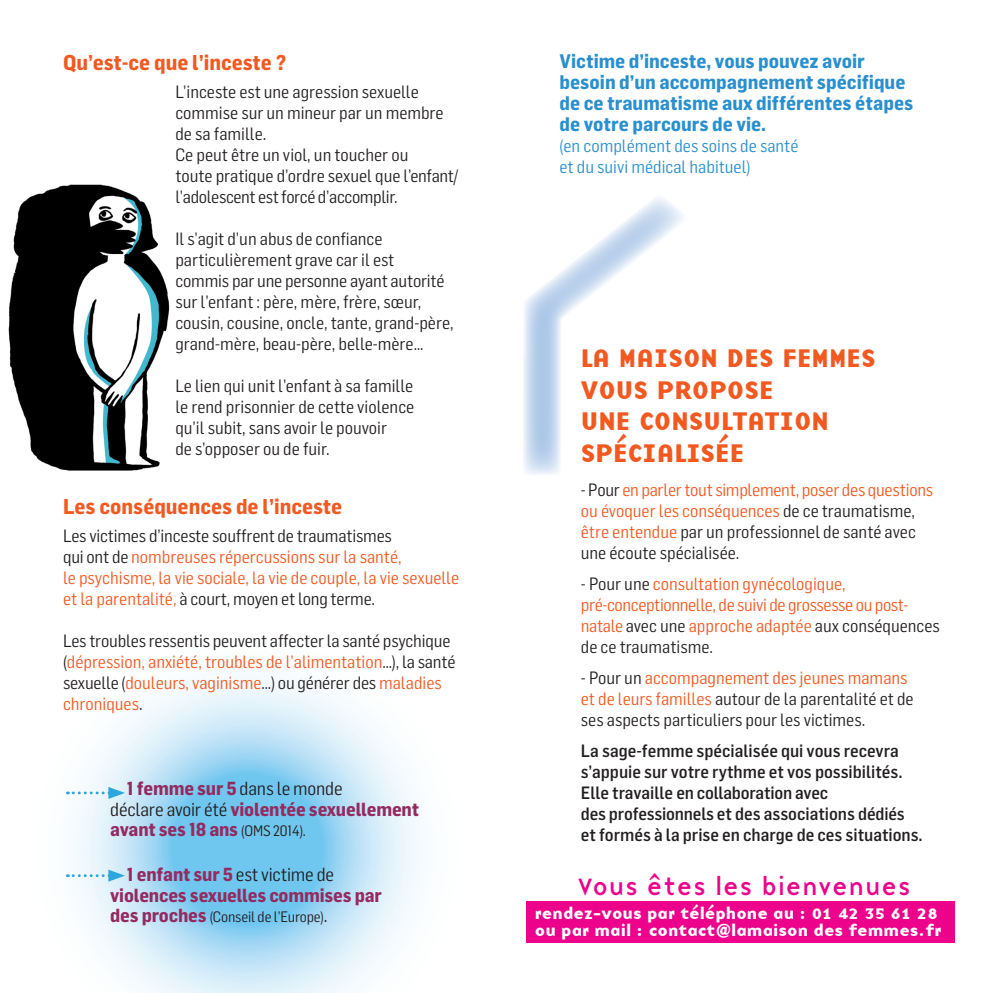
<style>
.page{position:relative;width:993px;height:993px;background:#fff}
.page>*{position:absolute;margin:0;border:0;box-sizing:border-box;transform-origin:0 0}
.t1{font:700 26.25px/31.5px "Base Nine";color:#f15921}
.t2{font:24.5px "Base Nine";color:#ed028c}
.t3{font:700 21px "Flama Semicondensed";color:#f15921}
.t4{font:700 19.25px "Flama Semicondensed";color:#298fce}
.t5{font:700 18.55px/20.5px "Flama Semicondensed";letter-spacing:-.01em;color:#932b60}
.t6{font:17.5px/21px "Flama Semicondensed";color:#231f20}
.t7{font:17.5px/21px "Flama Semicondensed";color:#f15921}
.t8{font:500 17.5px/21px "Flama Semicondensed";color:#231f20}
.t9{font:17.5px "Flama Semicondensed";color:#298fce}
.t10{font:700 15.75px "Base Nine";color:#fff}
.t11{font:14.88px "Flama Semicondensed";letter-spacing:-.01em;color:#231f20}
.s1{color:#f15921}
.s2{color:#231f20}
.s3{font-weight:400;color:#231f20}
.s4{font-weight:400;font-size:14.88px;color:#231f20}
.s5{font-weight:700;font-size:18.55px;color:#932b60}
.s6{font-size:18.55px}
</style>
<div class="page">
<div style="left:526px;top:900px;width:428px;height:42px;background:#ed028c"></div>
<img style="left:8px;top:184px;width:162px;height:287px">
<svg style="left:66px;top:678px;width:353px;height:314px"></svg>
<svg style="left:67px;top:786px;width:58px;height:12px"></svg>
<svg style="left:67px;top:869px;width:58px;height:12px"></svg>
<svg style="left:523px;top:197px;width:160px;height:277px"></svg>
<p class="t3" style="left:63px;top:48px;width:225px">Qu’est-ce que l’inceste ?</p>
<p class="t6" style="left:175px;top:80px;width:245px">L’inceste est une agression sexuelle</p>
<p class="t6" style="left:175px;top:101px;width:270px">commise sur un mineur par un membre</p>
<p class="t6" style="left:175px;top:122px;width:92px">de sa famille.</p>
<p class="t6" style="left:175px;top:143px;width:285px">Ce peut être un viol, un toucher ou<br>toute pratique d’ordre sexuel que l’enfant/ l’adolescent est forcé d’accomplir.</p>
<p class="t6" style="left:175px;top:227px;width:208px">Il s’agit d’un abus de confiance</p>
<p class="t6" style="left:175px;top:248px;width:220px">particulièrement grave car il est</p>
<p class="t6" style="left:175px;top:269px;width:270px">commis par une personne ayant autorité</p>
<p class="t6" style="left:175px;top:290px;width:280px">sur l’enfant : père, mère, frère, sœur, cousin, cousine, oncle, tante, grand-père, grand-mère, beau-père, belle-mère…</p>
<p class="t6" style="left:175px;top:374px;width:239px">Le lien qui unit l’enfant à sa famille</p>
<p class="t6" style="left:175px;top:395px;width:240px">le rend prisonnier de cette violence</p>
<p class="t6" style="left:175px;top:416px;width:213px">qu’il subit, sans avoir le pouvoir de s’opposer ou de fuir.</p>
<p class="t3" style="left:63px;top:492px;width:280px">Les conséquences de l’inceste</p>
<p class="t6" style="left:63px;top:524px;width:340px">Les victimes d’inceste souffrent de traumatismes qui ont de <span class="s1">nombreuses répercussions sur la santé,</span></p>
<p class="t7" style="left:63px;top:566px;width:397px">le psychisme, la vie sociale, la vie de couple, la vie sexuelle et la parentalité, <span class="s2">à court, moyen et long terme.</span></p>
<p class="t6" style="left:63px;top:629px;width:394px">Les troubles ressentis peuvent affecter la santé psychique (<span class="s1">dépression, anxiété, troubles de l’alimentation</span>…), la santé sexuelle (<span class="s1">douleurs, vaginisme</span>…) ou générer des <span class="s1">maladies chroniques</span>.</p>
<p class="t5" style="left:110px;top:777px;width:310px;text-indent:17px">1 femme sur 5 <span class="s3">dans le monde<br>déclare avoir été</span> violentée sexuellement avant ses 18 ans <span class="s4">(OMS 2014).</span></p>
<p class="t5" style="left:110px;top:863px;width:273px;text-indent:17px">1 enfant sur 5 <span class="s3">est victime de </span>violences sexuelles commises par</p>
<p class="t11" style="left:110px;top:906px;width:219px"><span class="s5">des proches</span> (Conseil de l’Europe)<span class="s6">.</span></p>
<p class="t4" style="left:559px;top:48px;width:307px">Victime d’inceste, vous pouvez avoir</p>
<p class="t4" style="left:559px;top:69px;width:347px">besoin d’un accompagnement spécifique</p>
<p class="t4" style="left:559px;top:90px;width:355px">de ce traumatisme aux différentes étapes</p>
<p class="t4" style="left:559px;top:111px;width:208px">de votre parcours de vie.</p>
<p class="t9" style="left:559px;top:134px;width:240px">(en complément des soins de santé</p>
<p class="t9" style="left:559px;top:155px;width:192px">et du suivi médical habituel)</p>
<p class="t1" style="left:580px;top:341px;width:296px">LA MAISON DES FEMMES</p>
<p class="t1" style="left:580px;top:373px;width:250px">VOUS PROPOSE<br>UNE CONSULTATION<br>SPÉCIALISÉE</p>
<p class="t7" style="left:580px;top:478px;width:354px"><span class="s2">- Pour</span> en parler tout simplement, poser des questions ou évoquer les conséquences <span class="s2">de ce traumatisme, </span>être entendue <span class="s2">par un professionnel de santé avec une écoute spécialisée.</span></p>
<p class="t7" style="left:580px;top:572px;width:360px"><span class="s2">- Pour une</span> consultation gynécologique, pré-conceptionnelle, de suivi de grossesse ou post&shy;natale <span class="s2">avec une</span> approche adaptée <span class="s2">aux conséquences de ce traumatisme.</span></p>
<p class="t6" style="left:580px;top:666px;width:334px">- Pour un <span class="s1">accompagnement des jeunes mamans et de leurs familles</span> autour de la parentalité et de ses aspects particuliers pour les victimes.</p>
<p class="t8" style="left:580px;top:739px;width:343px">La sage-femme spécialisée qui vous recevra s’appuie sur votre rythme et vos possibilités.<br>Elle travaille en collaboration avec<br>des professionnels et des associations dédiés et formés à la prise en charge de ces situations.</p>
<p class="t2" style="left:578px;top:869px;width:334px">Vous êtes les bienvenues</p>
<p class="t10" style="left:535px;top:900px;width:404px">rendez-vous par téléphone au : 01 42 35 61 28</p>
<p class="t10" style="left:535px;top:918px;width:408px">ou par mail : contact@lamaison des femmes.fr</p>
</div>
